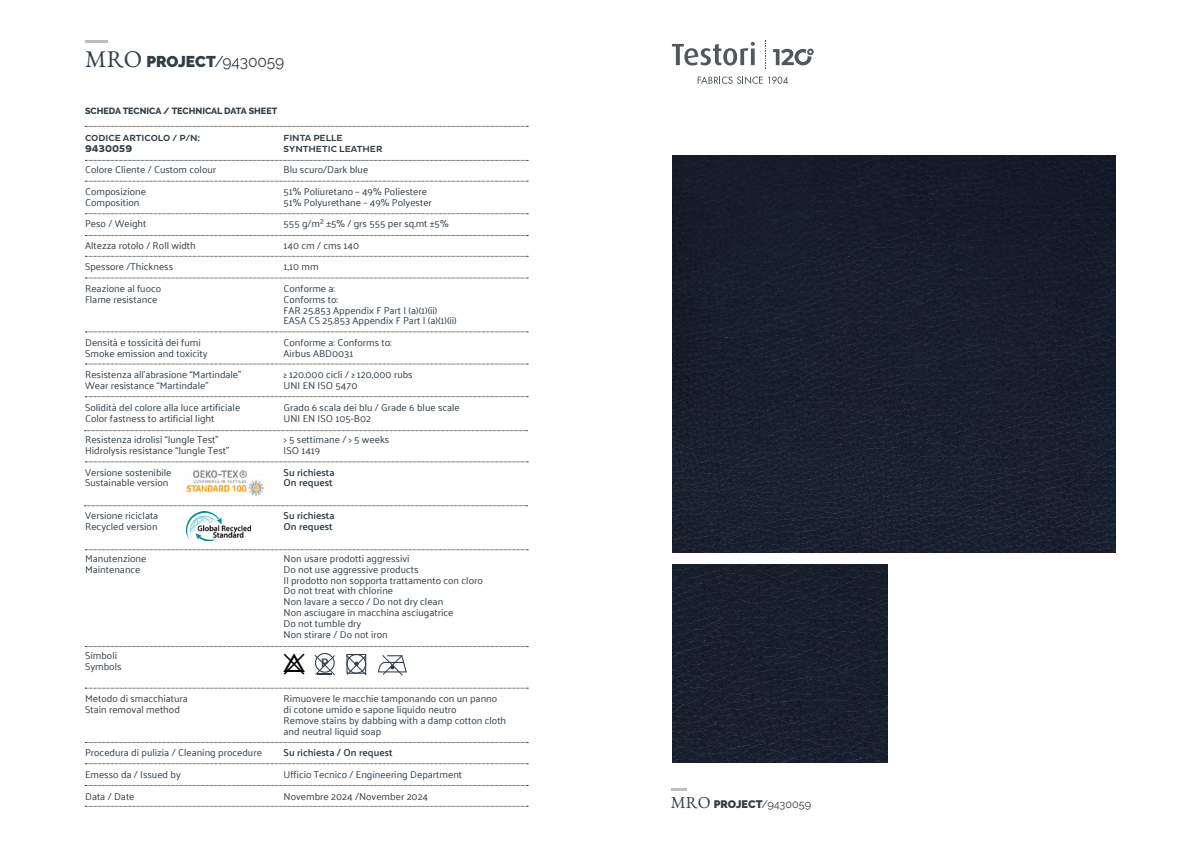
<style>
.page{position:relative;width:1191px;height:842px;background:#fff}
.page>*{position:absolute;margin:0;border:0;box-sizing:border-box;transform-origin:0 0}
.t1{font:20px "Industry Engineering P01";color:#000}
.t2{font:15.6px "Raleway";letter-spacing:-.005em;color:#303e49}
.t3{font:10.9px "Raleway";color:#303e49}
.t4{font:10px/10.8px "Palanquin";color:#303e49}
.t5{font:600 10px/10.8px "Palanquin";color:#303e49}
.t6{font:700 10px "Pluto Sans";color:#303e49}
.t7{font:500 9px/10.8px "Pluto Sans";color:#303e49}
.t8{font:800 9px "Raleway";color:#303e49}
.s1{font-family:"EB Garamond";font-size:24px}
.s2{font-weight:900}
.s3{font-family:"EB Garamond";font-size:16.8px}
</style>
<div class="page">
<hr style="left:85px;top:40px;width:22px;height:3px;background:#bebcbc">
<img style="left:672px;top:156px;width:443px;height:397px">
<img style="left:672px;top:564px;width:215px;height:199px">
<svg style="left:671px;top:789px;width:15px;height:2px"></svg>
<svg style="left:85px;top:160px;width:443px;height:1px"></svg>
<svg style="left:85px;top:181px;width:443px;height:1px"></svg>
<svg style="left:85px;top:214px;width:443px;height:1px"></svg>
<svg style="left:85px;top:235px;width:443px;height:1px"></svg>
<svg style="left:85px;top:256px;width:443px;height:1px"></svg>
<svg style="left:85px;top:278px;width:443px;height:1px"></svg>
<svg style="left:85px;top:332px;width:443px;height:1px"></svg>
<svg style="left:85px;top:396px;width:443px;height:1px"></svg>
<svg style="left:85px;top:430px;width:442px;height:1px"></svg>
<svg style="left:85px;top:506px;width:442px;height:1px"></svg>
<svg style="left:85px;top:550px;width:443px;height:1px"></svg>
<svg style="left:85px;top:126px;width:443px;height:1px"></svg>
<svg style="left:85px;top:763px;width:443px;height:1px"></svg>
<svg style="left:85px;top:785px;width:443px;height:1px"></svg>
<svg style="left:85px;top:742px;width:443px;height:1px"></svg>
<svg style="left:85px;top:806px;width:443px;height:1px"></svg>
<svg style="left:314px;top:653px;width:22px;height:23px"></svg>
<svg style="left:346px;top:654px;width:21px;height:22px"></svg>
<svg style="left:378px;top:655px;width:29px;height:21px"></svg>
<svg style="left:85px;top:646px;width:443px;height:1px"></svg>
<svg style="left:85px;top:364px;width:443px;height:1px"></svg>
<svg style="left:85px;top:462px;width:443px;height:1px"></svg>
<svg style="left:85px;top:688px;width:443px;height:1px"></svg>
<img style="left:186px;top:511px;width:64px;height:29px">
<img style="left:185px;top:469px;width:79px;height:27px">
<svg style="left:773px;top:49px;width:40px;height:16px"></svg>
<svg style="left:672px;top:42px;width:83px;height:23px"></svg>
<svg style="left:765px;top:40px;width:1px;height:29px"></svg>
<svg style="left:697px;top:76px;width:91px;height:8px"></svg>
<h2 class="t2" style="left:85px;top:52px;width:201px"><span class="s1">MRO</span> <span class="s2">PROJECT</span>/9430059</h2>
<p class="t8" style="left:85px;top:105px;width:194px">SCHEDA TECNICA / TECHNICAL DATA SHEET</p>
<p class="t7" style="left:85px;top:132px;width:117px">CODICE ARTICOLO / P/N:</p>
<p class="t6" style="left:85px;top:142px;width:49px">9430059</p>
<p class="t4" style="left:85px;top:159px;width:133px;line-height:21.6px">Colore Cliente / Custom colour<br>Composizione</p>
<p class="t4" style="left:85px;top:191px;width:112px;line-height:21.6px">Composition<br>Peso / Weight<br>Altezza rotolo / Roll width<br>Spessore /Thickness<br>Reazione al fuoco</p>
<p class="t4" style="left:85px;top:294px;width:74px">Flame resistance</p>
<p class="t4" style="left:85px;top:337px;width:124px">Densità e tossicità dei fumi<br>Smoke emission and toxicity</p>
<p class="t4" style="left:85px;top:369px;width:158px">Resistenza all’abrasione “Martindale”<br>Wear resistance “Martindale”</p>
<p class="t4" style="left:85px;top:402px;width:157px">Solidità del colore alla luce artificiale<br>Color fastness to artificial light</p>
<p class="t4" style="left:85px;top:434px;width:145px">Resistenza idrolisi “Jungle Test”<br>Hidrolysis resistance “Jungle Test”</p>
<p class="t4" style="left:85px;top:467px;width:88px">Versione sostenibile<br>Sustainable version</p>
<p class="t4" style="left:85px;top:510px;width:75px">Versione riciclata<br>Recycled version</p>
<p class="t4" style="left:85px;top:553px;width:63px">Manutenzione<br>Maintenance</p>
<p class="t4" style="left:85px;top:650px;width:38px">Simboli<br>Symbols</p>
<p class="t4" style="left:85px;top:693px;width:104px">Metodo di smacchiatura<br>Stain removal method</p>
<p class="t4" style="left:85px;top:742px;width:178px;line-height:21.6px">Procedura di pulizia / Cleaning procedure<br>Emesso da / Issued by<br>Data / Date</p>
<p class="t7" style="left:283px;top:132px;width:101px">FINTA PELLE<br>SYNTHETIC LEATHER</p>
<p class="t4" style="left:283px;top:159px;width:145px;line-height:21.6px">Blu scuro/Dark blue<br>51% Poliuretano – 49% Poliestere</p>
<p class="t4" style="left:283px;top:191px;width:166px;line-height:21.6px">51% Polyurethane – 49% Polyester<br>555 g/m² ±5% / grs 555 per sq.mt ±5%<br>140 cm / cms 140<br>1,10 mm<br>Conforme a:</p>
<p class="t4" style="left:283px;top:294px;width:175px">Conforms to:<br>FAR 25.853 Appendix F Part I (a)(1)(ii)<br>EASA CS 25.853 Appendix F Part I (a)(1)(ii)</p>
<p class="t4" style="left:283px;top:337px;width:110px">Conforme a: Conforms to:<br>Airbus ABD0031</p>
<p class="t4" style="left:283px;top:369px;width:131px">≥ 120.000 cicli / ≥ 120,000 rubs<br>UNI EN ISO 5470</p>
<p class="t4" style="left:283px;top:402px;width:178px">Grado 6 scala dei blu / Grade 6 blue scale<br>UNI EN ISO 105-B02</p>
<p class="t4" style="left:283px;top:434px;width:107px">&gt; 5 settimane / &gt; 5 weeks<br>ISO 1419</p>
<p class="t5" style="left:283px;top:467px;width:52px">Su richiesta<br>On request</p>
<p class="t5" style="left:283px;top:510px;width:52px">Su richiesta<br>On request</p>
<p class="t4" style="left:283px;top:553px;width:201px">Non usare prodotti aggressivi<br>Do not use aggressive products<br>Il prodotto non sopporta trattamento con cloro<br>Do not treat with chlorine<br>Non lavare a secco / Do not dry clean<br>Non asciugare in macchina asciugatrice<br>Do not tumble dry<br>Non stirare / Do not iron</p>
<h1 class="t1" style="left:283px;top:654px;width:47px">} <sup>P</sup></h1>
<p class="t4" style="left:283px;top:693px;width:224px">Rimuovere le macchie tamponando con un panno di cotone umido e sapone liquido neutro<br>Remove stains by dabbing with a damp cotton cloth and neutral liquid soap</p>
<p class="t5" style="left:283px;top:747px;width:111px">Su richiesta / On request</p>
<p class="t4" style="left:283px;top:764px;width:180px;line-height:21.6px">Ufficio Tecnico / Engineering Department<br>Novembre 2024 /November 2024</p>
<p class="t3" style="left:671px;top:798px;width:142px"><span class="s3">MRO</span> <span class="s2">PROJECT</span>/9430059</p>
</div>
